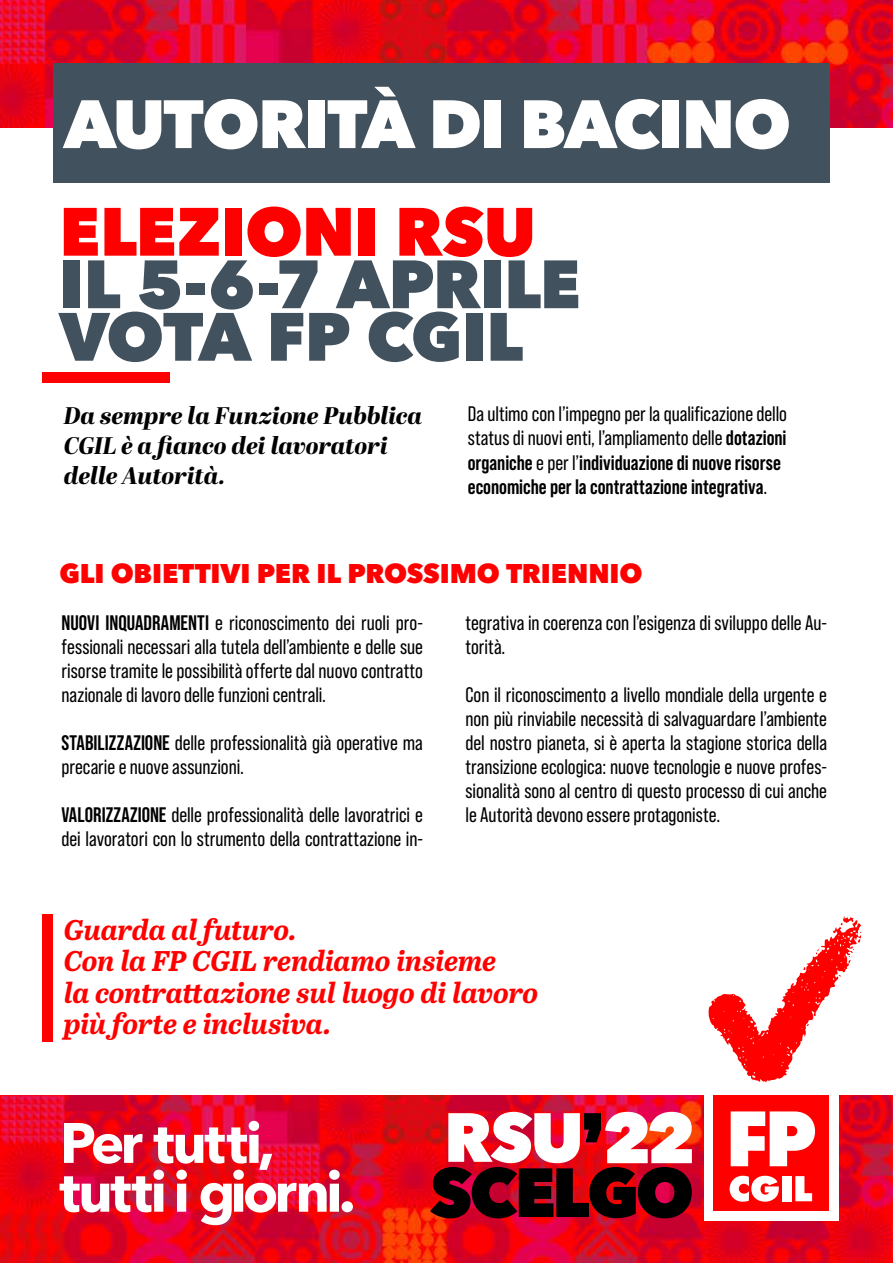
<style>
.page{position:relative;width:893px;height:1263px;background:#fff}
.page>*{position:absolute;margin:0;border:0;box-sizing:border-box;transform-origin:0 0}
.t1{font:800 67.5px/52.5px "Avenir Next";letter-spacing:-.015em;color:#42515e}
.t2{font:800 67.5px "Avenir Next";letter-spacing:-.025em;color:#fff}
.t3{font:800 67.5px "Avenir Next";letter-spacing:-.01em;color:#f00}
.t4{font:italic 700 28.5px/31.5px "Abril Text";letter-spacing:-.005em;color:#f00}
.t5{font:800 27px "Avenir Next";letter-spacing:-.005em;color:#f00}
.t6{font:italic 800 24px/30px "Abril Display";letter-spacing:-.005em;color:#000}
.t7{font:21px/24px "Bebas Neue Pro";color:#000}
.s1{font-weight:700}
</style>
<div class="page">
<img style="left:0;top:0;width:893px;height:128px">
<img style="left:0;top:1096px;width:893px;height:167px">
<svg style="left:430px;top:1112px;width:262px;height:106px"></svg>
<div style="left:704px;top:1071px;width:134px;height:149px;background:#fff"></div>
<div style="left:713px;top:1096px;width:115px;height:115px;background:#f00"></div>
<svg style="left:730px;top:1176px;width:49px;height:26px"></svg>
<div style="left:782px;top:1176px;width:9px;height:25px;background:#fff"></div>
<svg style="left:795px;top:1176px;width:17px;height:25px"></svg>
<svg style="left:731px;top:1111px;width:84px;height:55px"></svg>
<svg style="left:708px;top:917px;width:153px;height:165px"></svg>
<svg style="left:60px;top:1121px;width:293px;height:104px"></svg>
<div style="left:43px;top:914px;width:10px;height:128px;background:#f00"></div>
<div style="left:43px;top:372px;width:127px;height:11px;background:#f00"></div>
<div style="left:53px;top:64px;width:776px;height:119px;background:#42515e"></div>
<h1 class="t2" style="left:64px;top:83px;width:729px">AUTORITÀ DI BACINO</h1>
<h1 class="t3" style="left:59px;top:190px;width:478px">ELEZIONI RSU</h1>
<h1 class="t1" style="left:59px;top:258px;width:523px">IL 5-6-7 APRILE<br>VOTA FP CGIL</h1>
<p class="t6" style="left:64px;top:402px;width:360px">Da sempre la Funzione Pubblica<br>CGIL è a fianco dei lavoratori delle Autorità.</p>
<p class="t7" style="left:468px;top:402px;width:321px">Da ultimo con l’impegno per la qualificazione dello status di nuovi enti, l’ampliamento delle <span class="s1">dotazioni organiche</span> e per l’<span class="s1">individuazione di nuove risorse economiche per la contrattazione integrativa</span>.</p>
<p class="t5" style="left:59px;top:556px;width:585px">GLI OBIETTIVI PER IL PROSSIMO TRIENNIO</p>
<p class="t7" style="left:62px;top:611px;width:363px;text-align:justify"><span class="s1">NUOVI INQUADRAMENTI</span> e riconoscimento dei ruoli pro&shy;fessionali necessari alla tutela dell’ambiente e delle sue risorse tramite le possibilità offerte dal nuovo contratto nazionale di lavoro delle funzioni centrali.</p>
<p class="t7" style="left:62px;top:731px;width:363px"><span class="s1">STABILIZZAZIONE</span> delle professionalità già operative ma precarie e nuove assunzioni.</p>
<p class="t7" style="left:62px;top:803px;width:363px"><span class="s1">VALORIZZAZIONE</span> delle professionalità delle lavoratrici e dei lavoratori con lo strumento della contrattazione in-</p>
<p class="t7" style="left:465px;top:611px;width:363px">tegrativa in coerenza con l’esigenza di sviluppo delle Au&shy;torità.</p>
<p class="t7" style="left:465px;top:683px;width:363px;text-align:justify">Con il riconoscimento a livello mondiale della urgente e non più rinviabile necessità di salvaguardare l’ambiente del nostro pianeta, si è aperta la stagione storica della transizione ecologica: nuove tecnologie e nuove profes&shy;sionalità sono al centro di questo processo di cui anche le Autorità devono essere protagoniste.</p>
<h2 class="t4" style="left:64px;top:913px;width:476px">Guarda al futuro.<br>Con la FP CGIL rendiamo insieme<br>la contrattazione sul luogo di lavoro più forte e inclusiva.</h2>
</div>
